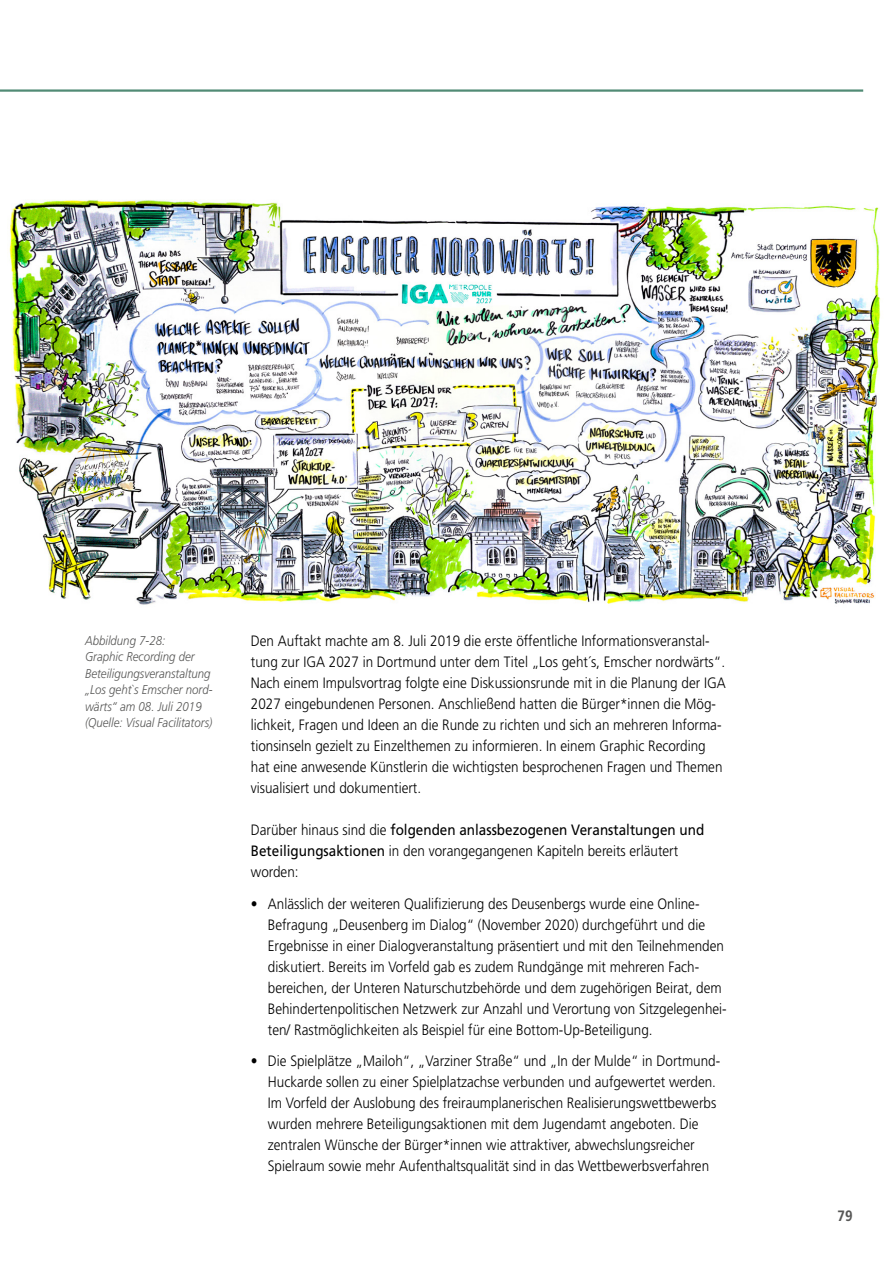
<style>
.page{position:relative;width:893px;height:1263px;background:#fff}
.page>*{position:absolute;margin:0;border:0;box-sizing:border-box;transform-origin:0 0}
.t1{font:300 15px/21px "Frutiger LT";color:#000;scale:.9 1}
.t2{font:700 15px "Frutiger LT";color:#575756;scale:.9 1}
.t3{font:italic 300 12.75px/16.5px "Frutiger LT";color:#575756;scale:.9 1}
.s1{font-weight:400}
</style>
<div class="page">
<hr style="left:0;top:89px;width:863px;height:3px;background:#518b75">
<img style="left:9px;top:200px;width:872px;height:405px">
<p class="t3" style="left:85px;top:632px;width:143px">Abbildung 7-28:<br>Graphic Recording der<br>Beteiligungsveranstaltung „Los geht`s Emscher nord&shy;wärts“ am 08. Juli 2019 (Quelle: Visual Facilitators)</p>
<p class="t1" style="left:251px;top:631px;width:529px">Den Auftakt machte am 8. Juli 2019 die erste öffentliche Informationsveranstal&shy;tung zur IGA 2027 in Dortmund unter dem Titel „Los geht´s, Emscher nordwärts“.<br>Nach einem Impulsvortrag folgte eine Diskussionsrunde mit in die Planung der IGA 2027 eingebundenen Personen. Anschließend hatten die Bürger*innen die Mög&shy;lichkeit, Fragen und Ideen an die Runde zu richten und sich an mehreren Informa&shy;tionsinseln gezielt zu Einzelthemen zu informieren. In einem Graphic Recording hat eine anwesende Künstlerin die wichtigsten besprochenen Fragen und Themen visualisiert und dokumentiert.</p>
<p class="t1" style="left:251px;top:820px;width:505px">Darüber hinaus sind die <span class="s1">folgenden anlassbezogenen Veranstaltungen und<br>Beteiligungsaktionen</span> in den vorangegangenen Kapiteln bereits erläutert worden:</p>
<p class="t1" style="left:268px;top:893px;width:511px;text-indent:-17px">• Anlässlich der weiteren Qualifizierung des Deusenbergs wurde eine Online-Befragung „Deusenberg im Dialog“ (November 2020) durchgeführt und die Ergebnisse in einer Dialogveranstaltung präsentiert und mit den Teilnehmenden diskutiert. Bereits im Vorfeld gab es zudem Rundgänge mit mehreren Fach&shy;bereichen, der Unteren Naturschutzbehörde und dem zugehörigen Beirat, dem Behindertenpolitischen Netzwerk zur Anzahl und Verortung von Sitzgelegenhei&shy;ten/ Rastmöglichkeiten als Beispiel für eine Bottom-Up-Beteiligung.</p>
<p class="t1" style="left:268px;top:1051px;width:504px;text-indent:-17px">• Die Spielplätze „Mailoh“, „Varziner Straße“ und „In der Mulde“ in Dortmund-Huckarde sollen zu einer Spielplatzachse verbunden und aufgewertet werden.<br>Im Vorfeld der Auslobung des freiraumplanerischen Realisierungswettbewerbs wurden mehrere Beteiligungsaktionen mit dem Jugendamt angeboten. Die zentralen Wünsche der Bürger*innen wie attraktiver, abwechslungsreicher Spielraum sowie mehr Aufenthaltsqualität sind in das Wettbewerbsverfahren</p>
<p class="t2" style="left:838px;top:1207px;width:18px">79</p>
</div>
